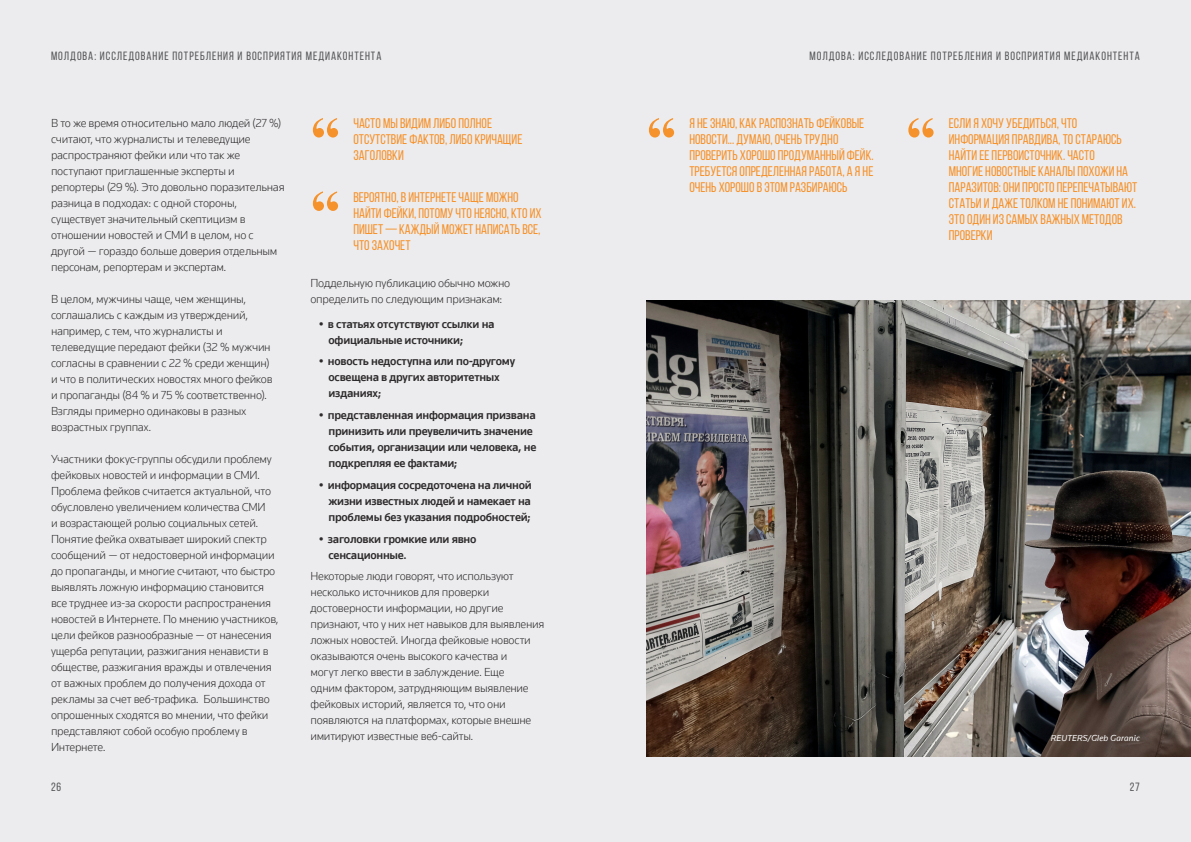
<style>
.page{position:relative;width:1191px;height:842px;background:#ececee}
.page>*{position:absolute;margin:0;border:0;box-sizing:border-box;transform-origin:0 0}
.Content___Left{font:700 60px "Times New Roman";color:#f6922c}
.t1{font:14px/16px "Bebas Neue";color:#f6922c}
.t2{font:300 12px/16px "Knowledge";letter-spacing:-.02em;color:#2e2b2c}
.t3{font:500 12px/16px "Knowledge";letter-spacing:-.02em;color:#2e2b2c}
.t4{font:12px "Bebas Neue";letter-spacing:.08em;color:#57585a}
.t5{font:italic 9px "Knowledge";letter-spacing:.015em;color:#fff}
</style>
<div class="page">
<img style="left:646px;top:300px;width:545px;height:457px">
<p class="t4" style="left:51px;top:49px;width:332px">Молдова: Исследование потребления и восприятия медиаконтента</p>
<p class="t4" style="left:809px;top:49px;width:332px">Молдова: Исследование потребления и восприятия медиаконтента</p>
<p class="t2" style="left:51px;top:115px;width:235px">В то же время относительно мало людей (27 %) считают, что журналисты и телеведущие распространяют фейки или что так же поступают приглашенные эксперты и репортеры (29 %). Это довольно поразительная разница в подходах: с одной стороны, существует значительный скептицизм в отношении новостей и СМИ в целом, но с другой — гораздо больше доверия отдельным персонам, репортерам и экспертам.</p>
<p class="t2" style="left:51px;top:291px;width:223px">В целом, мужчины чаще, чем женщины, соглашались с каждым из утверждений, например, с тем, что журналисты и телеведущие передают фейки (32 % мужчин согласны в сравнении с 22 % среди женщин) и что в политических новостях много фейков и пропаганды (84 % и 75 % соответственно).<br>Взгляды примерно одинаковы в разных возрастных группах.</p>
<p class="t2" style="left:51px;top:451px;width:229px">Участники фокус-группы обсудили проблему фейковых новостей и информации в СМИ.<br>Проблема фейков считается актуальной, что обусловлено увеличением количества СМИ<br>и возрастающей ролью социальных сетей.<br>Понятие фейка охватывает широкий спектр сообщений — от недостоверной информации до пропаганды, и многие считают, что быстро выявлять ложную информацию становится все труднее из-за скорости распространения новостей в Интернете. По мнению участников, цели фейков разнообразные — от нанесения ущерба репутации, разжигания ненависти в обществе, разжигания вражды и отвлечения от важных проблем до получения дохода от рекламы за счет веб-трафика. Большинство опрошенных сходятся во мнении, что фейки представляют собой особую проблему в Интернете.</p>
<p class="Content___Left" style="left:310px;top:97px;width:31px">“</p>
<p class="t1" style="left:353px;top:116px;width:170px">Часто мы видим либо полное отсутствие фактов, либо кричащие заголовки</p>
<p class="Content___Left" style="left:310px;top:170px;width:31px">“</p>
<p class="t1" style="left:353px;top:189px;width:190px">Вероятно, в Интернете чаще можно найти фейки, потому что неясно, кто их пишет — каждый может написать все, что захочет</p>
<p class="t2" style="left:310px;top:275px;width:201px">Поддельную публикацию обычно можно определить по следующим признакам:</p>
<p class="t3" style="left:328px;top:316px;width:167px;text-indent:-9px">• в статьях отсутствуют ссылки на официальные источники;</p>
<p class="t3" style="left:328px;top:353px;width:188px;text-indent:-9px">• новость недоступна или по-другому освещена в других авторитетных изданиях;</p>
<p class="t3" style="left:328px;top:407px;width:209px;text-indent:-9px">• представленная информация призвана принизить или преувеличить значение события, организации или человека, не подкрепляя ее фактами;</p>
<p class="t3" style="left:328px;top:477px;width:205px;text-align:justify;text-indent:-9px">• информация сосредоточена на личной жизни известных людей и намекает на проблемы без указания подробностей;</p>
<p class="t3" style="left:328px;top:530px;width:149px;text-indent:-9px">• заголовки громкие или явно сенсационные.</p>
<p class="t2" style="left:310px;top:568px;width:235px">Некоторые люди говорят, что используют несколько источников для проверки достоверности информации, но другие признают, что у них нет навыков для выявления ложных новостей. Иногда фейковые новости оказываются очень высокого качества и<br>могут легко ввести в заблуждение. Еще<br>одним фактором, затрудняющим выявление фейковых историй, является то, что они появляются на платформах, которые внешне имитируют известные веб-сайты.</p>
<p class="Content___Left" style="left:646px;top:97px;width:31px">“</p>
<p class="t1" style="left:689px;top:116px;width:186px">Я не знаю, как распознать фейковые новости... Думаю, очень трудно проверить хорошо продуманный фейк.<br>Требуется определенная работа, а я не очень хорошо в этом разбираюсь</p>
<p class="Content___Left" style="left:906px;top:97px;width:31px">“</p>
<p class="t1" style="left:949px;top:116px;width:190px">Если я хочу убедиться, что информация правдива, то стараюсь найти ее первоисточник. Часто<br>многие новостные каналы похожи на паразитов: они просто перепечатывают статьи и даже толком не понимают их.<br>Это один из самых важных методов проверки</p>
<p class="t5" style="left:1050px;top:733px;width:91px">REUTERS/Gleb Garanic</p>
<p class="t4" style="left:51px;top:780px;width:12px">26</p>
<p class="t4" style="left:1129px;top:780px;width:12px">27</p>
</div>
